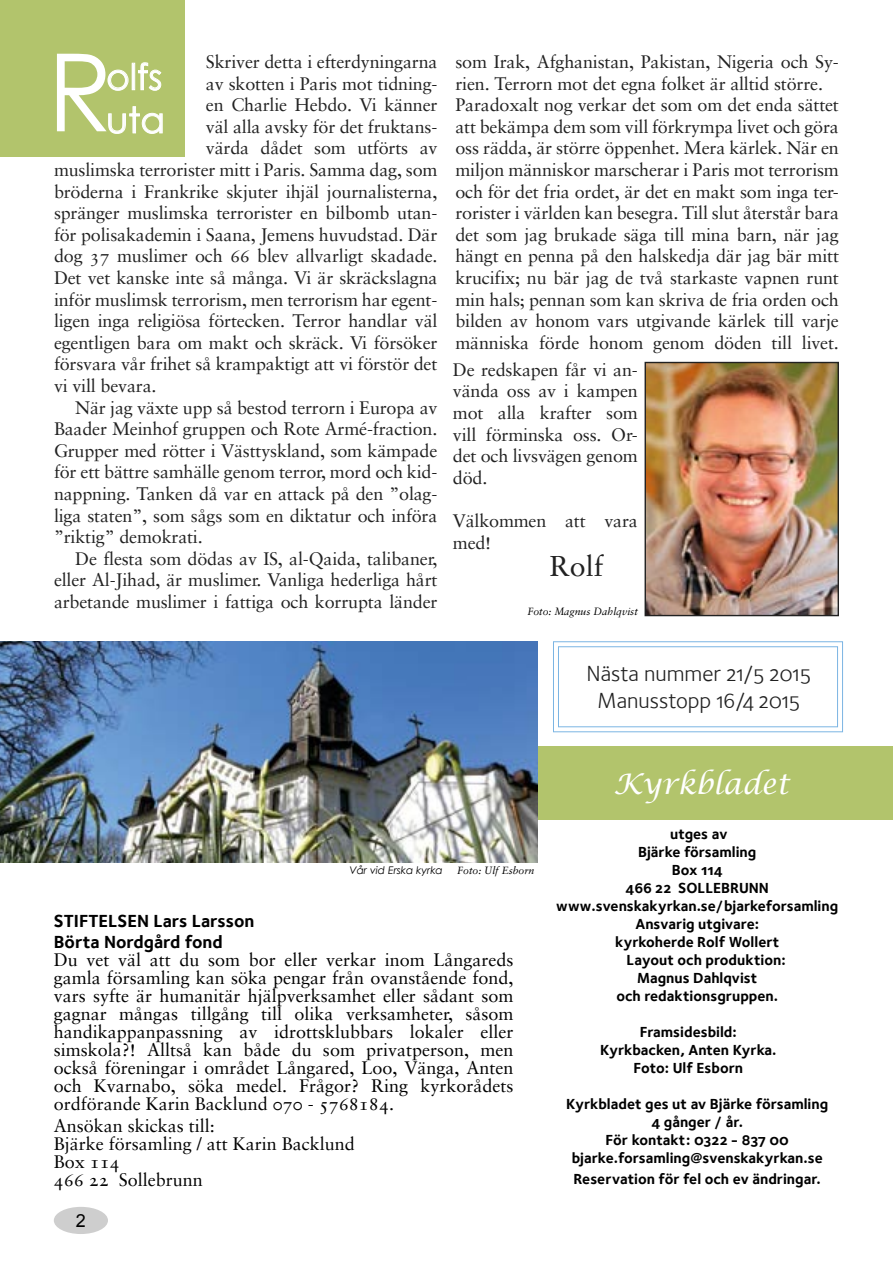
<style>
.page{position:relative;width:893px;height:1263px;background:#fff}
.page>*{position:absolute;margin:0;border:0;box-sizing:border-box;transform-origin:0 0}
.t1{font:108px "Century Gothic";color:#fff}
.t2{font:36px/43.2px "Century Gothic";color:#fff}
.t3{font:italic 28.5px "Lucida Calligraphy";color:#fff}
.t4{font:28.5px "Sabon Roman Os F";color:#212121}
.t5{font:22.5px/27px "Foundry Sterling Book OSF";color:#212121;text-align:center}
.t6{font:18px/21.6px "Sabon Roman Os F";letter-spacing:-.01em;color:#212121}
.t7{font:18px/18px "Sabon Roman Os F";color:#000;text-align:justify}
.t8{font:18px/21px "Foundry Sterling Bold OSF";color:#000}
.t9{font:18px "Arial";color:#000}
.t10{font:15px/18px "Foundry Sterling Bold OSF";color:#000;text-align:center}
.t11{font:10.5px "Sabon Italic Os F";color:#000}
.t12{font:italic 10.5px "Century Gothic";color:#000}
</style>
<div class="page">
<div style="left:0;top:0;width:185px;height:157px;background:#b2c46c"></div>
<div style="left:404px;top:746px;width:489px;height:74px;background:#b2c46c"></div>
<img style="left:0;top:641px;width:538px;height:221px">
<svg style="left:107px;top:69px;width:22px;height:22px"></svg>
<div style="left:132px;top:63px;width:3px;height:27px;border:1px solid #fff"></div>
<svg style="left:138px;top:62px;width:24px;height:29px"></svg>
<svg style="left:108px;top:106px;width:55px;height:28px"></svg>
<div style="left:54px;top:1207px;width:54px;height:27px;background:#cecece;border-radius:50%"></div>
<svg style="left:553px;top:641px;width:290px;height:92px"></svg>
<div style="left:558px;top:646px;width:280px;height:81px;border:1px solid #7cb5e3"></div>
<img style="left:647px;top:364px;width:190px;height:250px">
<div style="left:645px;top:362px;width:194px;height:254px;border:1px solid #212121"></div>
<h1 class="t1" style="left:47px;top:17px;width:67px">R</h1>
<p class="t6" style="left:206px;top:51px;width:233px">Skriver detta i efterdyningarna</p>
<p class="t6" style="left:206px;top:72px;width:233px">av skotten i Paris mot tidning-</p>
<p class="t6" style="left:206px;top:94px;width:233px">en Charlie Hebdo. Vi känner</p>
<p class="t6" style="left:206px;top:115px;width:233px">väl alla avsky för det fruktans-</p>
<p class="t6" style="left:206px;top:137px;width:233px">värda dådet som utförts av</p>
<p class="t6" style="left:54px;top:159px;width:385px">muslimska terrorister mitt i Paris. Samma dag, som</p>
<p class="t6" style="left:54px;top:180px;width:385px">bröderna i Frankrike skjuter ihjäl journalisterna,</p>
<p class="t6" style="left:54px;top:202px;width:385px">spränger muslimska terrorister en bilbomb utan-</p>
<p class="t6" style="left:54px;top:223px;width:385px">för polisakademin i Saana, Jemens huvudstad. Där</p>
<p class="t6" style="left:54px;top:245px;width:385px">dog 37 muslimer och 66 blev allvarligt skadade.</p>
<p class="t6" style="left:54px;top:267px;width:385px">Det vet kanske inte så många. Vi är skräckslagna</p>
<p class="t6" style="left:54px;top:288px;width:385px">inför muslimsk terrorism, men terrorism har egent-</p>
<p class="t6" style="left:54px;top:310px;width:385px">ligen inga religiösa förtecken. Terror handlar väl</p>
<p class="t6" style="left:54px;top:331px;width:385px">egentligen bara om makt och skräck. Vi försöker</p>
<p class="t6" style="left:54px;top:353px;width:385px">försvara vår frihet så krampaktigt att vi förstör det</p>
<p class="t6" style="left:54px;top:375px;width:104px">vi vill bevara.</p>
<p class="t6" style="left:75px;top:396px;width:364px">När jag växte upp så bestod terrorn i Europa av</p>
<p class="t6" style="left:54px;top:418px;width:385px">Baader Meinhof gruppen och Rote Armé-fraction.</p>
<p class="t6" style="left:54px;top:439px;width:385px">Grupper med rötter i Västtyskland, som kämpade</p>
<p class="t6" style="left:54px;top:461px;width:385px">för ett bättre samhälle genom terror, mord och kid-</p>
<p class="t6" style="left:54px;top:483px;width:385px">nappning. Tanken då var en attack på den ”olag-</p>
<p class="t6" style="left:54px;top:504px;width:385px">liga staten”, som sågs som en diktatur och införa</p>
<p class="t6" style="left:54px;top:526px;width:150px">”riktig” demokrati.</p>
<p class="t6" style="left:75px;top:547px;width:364px">De flesta som dödas av IS, al-Qaida, talibaner,</p>
<p class="t6" style="left:54px;top:569px;width:385px">eller Al-Jihad, är muslimer. Vanliga hederliga hårt</p>
<p class="t6" style="left:54px;top:591px;width:385px">arbetande muslimer i fattiga och korrupta länder</p>
<h2 class="t2" style="left:106px;top:55px;width:60px">olfs uta</h2>
<p class="t6" style="left:455px;top:51px;width:385px">som Irak, Afghanistan, Pakistan, Nigeria och Sy&shy;rien. Terrorn mot det egna folket är alltid större.<br>Paradoxalt nog verkar det som om det enda sättet att bekämpa dem som vill förkrympa livet och göra oss rädda, är större öppenhet. Mera kärlek. När en miljon människor marscherar i Paris mot terrorism och för det fria ordet, är det en makt som inga ter&shy;rorister i världen kan besegra. Till slut återstår bara det som jag brukade säga till mina barn, när jag hängt en penna på den halskedja där jag bär mitt krucifix; nu bär jag de två starkaste vapnen runt min hals; pennan som kan skriva de fria orden och bilden av honom vars utgivande kärlek till varje människa förde honom genom döden till livet.</p>
<p class="t6" style="left:453px;top:358px;width:186px;text-align:justify">De redskapen får vi an&shy;vända oss av i kampen mot alla krafter som vill förminska oss. Or&shy;det och livsvägen genom död.</p>
<p class="t6" style="left:453px;top:510px;width:186px">Välkommen att vara med!</p>
<h3 class="t4" style="left:549px;top:549px;width:55px">Rolf</h3>
<p class="t11" style="left:528px;top:605px;width:112px">Foto: Magnus Dahlqvist</p>
<p class="t5" style="left:586px;top:660px;width:226px">Nästa nummer 21/5 2015<br>Manusstopp 16/4 2015</p>
<h3 class="t3" style="left:614px;top:767px;width:177px">Kyrkbladet</h3>
<p class="t12" style="left:349px;top:863px;width:95px">Vår vid Erska kyrka</p>
<p class="t11" style="left:457px;top:864px;width:79px">Foto: Ulf Esborn</p>
<p class="t8" style="left:54px;top:910px;width:202px">STIFTELSEN Lars Larsson<br>Börta Nordgård fond</p>
<p class="t7" style="left:54px;top:950px;width:461px">Du vet väl att du som bor eller verkar inom Långareds gamla församling kan söka pengar från ovanstående fond, vars syfte är humanitär hjälpverksamhet eller sådant som gagnar mångas tillgång till olika verksamheter, såsom handikappanpassning av idrottsklubbars lokaler eller simskola?! Alltså kan både du som privatperson, men också föreningar i området Långared, Loo, Vänga, Anten och Kvarnabo, söka medel. Frågor? Ring kyrkorådets ordförande Karin Backlund 070 - 5768184.</p>
<p class="t7" style="left:54px;top:1117px;width:303px;text-align:left">Ansökan skickas till:<br>Bjärke församling / att Karin Backlund<br>Box 114<br>466 22 Sollebrunn</p>
<p class="t9" style="left:76px;top:1208px;width:12px">2</p>
<p class="t10" style="left:670px;top:825px;width:59px">utges av</p>
<p class="t10" style="left:638px;top:843px;width:120px">Bjärke församling</p>
<p class="t10" style="left:672px;top:861px;width:52px">Box 114</p>
<p class="t10" style="left:625px;top:879px;width:145px">466 22 SOLLEBRUNN</p>
<p class="t10" style="left:556px;top:897px;width:284px">www.svenskakyrkan.se/bjarkeforsamling</p>
<p class="t10" style="left:635px;top:915px;width:125px">Ansvarig utgivare:</p>
<p class="t10" style="left:615px;top:933px;width:166px">kyrkoherde Rolf Wollert</p>
<p class="t10" style="left:627px;top:951px;width:161px">Layout och produktion:</p>
<p class="t10" style="left:637px;top:969px;width:122px">Magnus Dahlqvist</p>
<p class="t10" style="left:616px;top:987px;width:163px">och redaktionsgruppen.</p>
<p class="t10" style="left:600px;top:1023px;width:178px">Framsidesbild:<br>Kyrkbacken, Anten Kyrka.<br>Foto: Ulf Esborn</p>
<p class="t10" style="left:566px;top:1095px;width:263px">Kyrkbladet ges ut av Bjärke församling<br>4 gånger / år.<br>För kontakt: 0322 - 837 00 bjarke.forsamling@svenskakyrkan.se</p>
<p class="t10" style="left:574px;top:1170px;width:249px">Reservation för fel och ev ändringar.</p>
</div>
